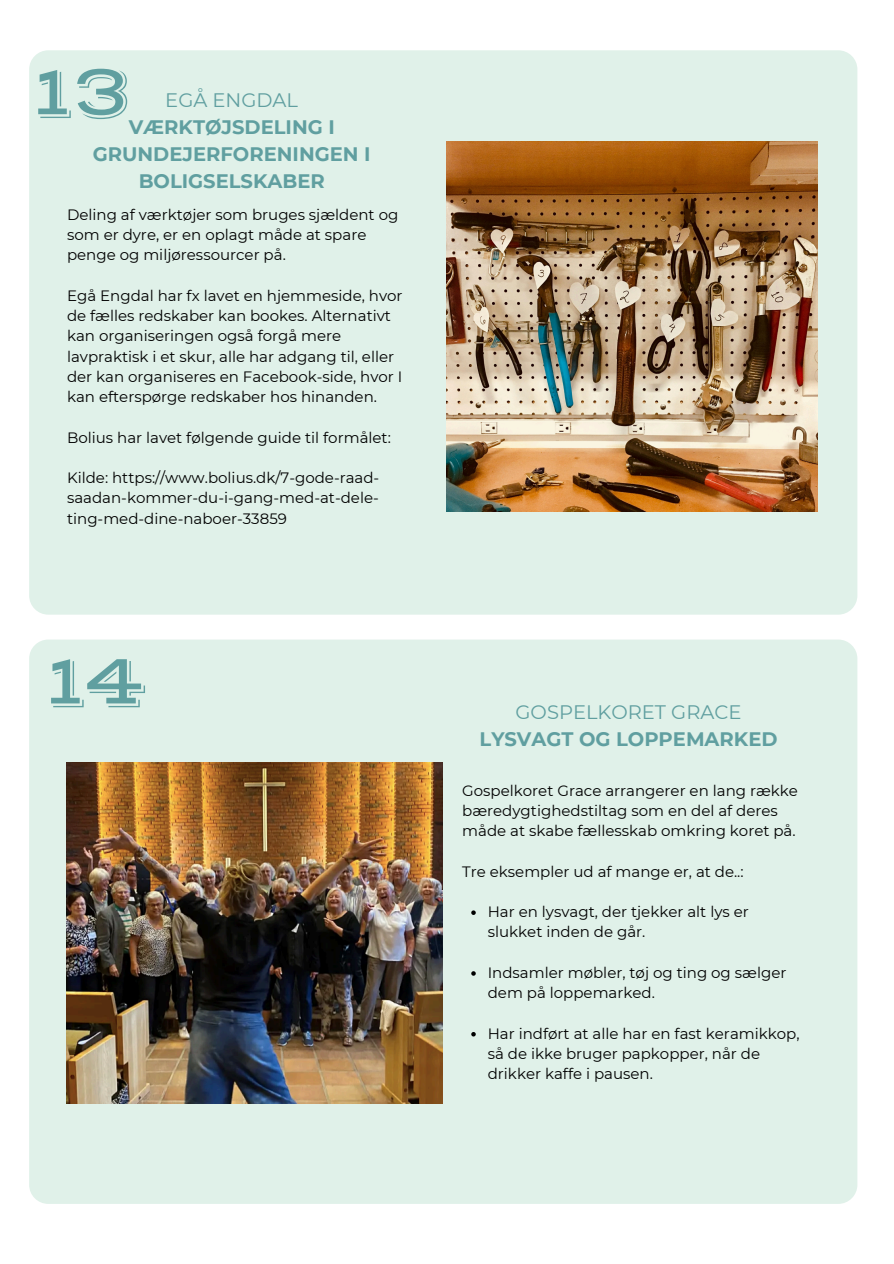
<style>
.page{position:relative;width:894px;height:1264px;background:#fff}
.page>*{position:absolute;margin:0;border:0;box-sizing:border-box;transform-origin:0 0}
.t1{font:72.75px "Vast Shadow";color:#609fa0}
.t2{font:700 19.5px/27px "Montserrat";color:#609fa0;text-align:center}
.t3{font:15px/20.2px "Montserrat";color:#000}
.s1{font-weight:400}
</style>
<div class="page">
<div style="left:29px;top:50px;width:828px;height:564px;background:#e0f1e9;border-radius:19px"></div>
<div style="left:29px;top:639px;width:828px;height:564px;background:#e0f1e9;border-radius:19px"></div>
<img style="left:446px;top:141px;width:371px;height:370px">
<img style="left:67px;top:762px;width:375px;height:341px">
<svg style="left:471px;top:910px;width:4px;height:4px"></svg>
<svg style="left:471px;top:971px;width:4px;height:4px"></svg>
<svg style="left:471px;top:1031px;width:4px;height:5px"></svg>
<p class="t1" style="left:33px;top:48px;width:100px">13</p>
<h1 class="t2" style="left:93px;top:86px;width:279px"><span class="s1">EGÅ ENGDAL<br></span>VÆRKTØJSDELING I<br>GRUNDEJERFORENINGEN I<br>BOLIGSELSKABER</h1>
<p class="t3" style="left:67px;top:204px;width:333px">Deling af værktøjer som bruges sjældent og som er dyre, er en oplagt måde at spare penge og miljøressourcer på.</p>
<p class="t3" style="left:67px;top:285px;width:337px">Egå Engdal har fx lavet en hjemmeside, hvor de fælles redskaber kan bookes. Alternativt kan organiseringen også forgå mere lavpraktisk i et skur, alle har adgang til, eller der kan organiseres en Facebook-side, hvor I kan efterspørge redskaber hos hinanden.</p>
<p class="t3" style="left:67px;top:427px;width:325px">Bolius har lavet følgende guide til formålet:</p>
<p class="t3" style="left:67px;top:467px;width:314px;text-align:justify">Kilde: https://www.bolius.dk/7-gode-raad&shy;saadan-kommer-du-i-gang-med-at-dele&shy;ting-med-dine-naboer-33859</p>
<p class="t1" style="left:46px;top:637px;width:101px">14</p>
<p class="t2" style="left:479px;top:698px;width:299px"><span class="s1">GOSPELKORET GRACE<br></span>LYSVAGT OG LOPPEMARKED</p>
<h1 class="t3" style="left:462px;top:780px;width:337px">Gospelkoret Grace arrangerer en lang række bæredygtighedstiltag som en del af deres måde at skabe fællesskab omkring koret på.</h1>
<p class="t3" style="left:462px;top:861px;width:283px">Tre eksempler ud af mange er, at de..:</p>
<p class="t3" style="left:487px;top:901px;width:262px">Har en lysvagt, der tjekker alt lys er slukket inden de går.</p>
<p class="t3" style="left:487px;top:962px;width:300px">Indsamler møbler, tøj og ting og sælger dem på loppemarked.</p>
<p class="t3" style="left:487px;top:1023px;width:313px">Har indført at alle har en fast keramikkop, så de ikke bruger papkopper, når de drikker kaffe i pausen.</p>
</div>
